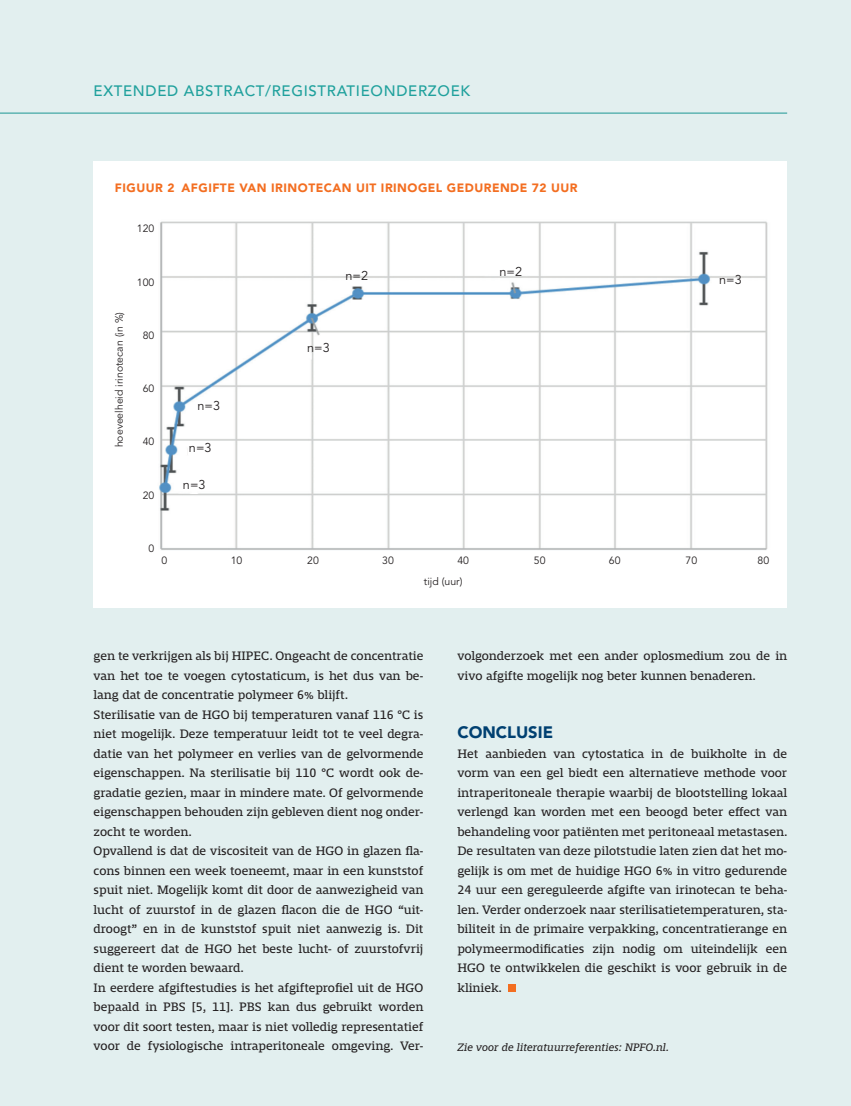
<style>
.page{position:relative;width:851px;height:1106px;background:#fff}
.page>*{position:absolute;margin:0;border:0;box-sizing:border-box;transform-origin:0 0}
.t1{font:900 16.5px "Avenir LT Std";color:#004071}
.t2{font:500 15px "Avenir LT Std";letter-spacing:.045em;color:#20a19d}
.t3{font:12.75px/19.5px "Mislab Std";color:#231f20}
.t4{font:12.75px "Avenir LT Std";color:#231f20}
.t5{font:900 12px "Avenir LT Std";letter-spacing:.04em;color:#f36e21}
.t6{font:italic 11.25px "Mislab Std";color:#231f20}
.t7{font:10.5px "Avenir LT Std";color:#231f20}
</style>
<div class="page">
<div style="left:0;top:0;width:850px;height:1106px;background:#e2efef"></div>
<div style="left:508px;top:984px;width:8px;height:8px;background:#f36e21"></div>
<hr style="left:0;top:113px;width:787px;height:1px;background:#20a19d">
<div style="left:94px;top:162px;width:693px;height:446px;background:#fff"></div>
<img style="left:159px;top:221px;width:609px;height:329px">
<p class="t2" style="left:94px;top:83px;width:378px">EXTENDED ABSTRACT/REGISTRATIEONDERZOEK</p>
<p class="t5" style="left:115px;top:180px;width:464px">FIGUUR 2 AFGIFTE VAN IRINOTECAN UIT IRINOGEL GEDURENDE 72 UUR</p>
<p class="t7" style="left:137px;top:223px;width:19px">120</p>
<p class="t7" style="left:113px;top:447px;width:137px;rotate:-90deg">hoeveelheid irinotecan (in %)</p>
<p class="t7" style="left:137px;top:276px;width:19px">100</p>
<p class="t7" style="left:143px;top:329px;width:13px">80</p>
<p class="t7" style="left:143px;top:382px;width:13px">60</p>
<p class="t7" style="left:143px;top:436px;width:13px">40</p>
<p class="t7" style="left:143px;top:489px;width:13px">20</p>
<p class="t4" style="left:197px;top:398px;width:24px">n=3</p>
<p class="t4" style="left:189px;top:441px;width:24px">n=3</p>
<p class="t4" style="left:183px;top:477px;width:24px">n=3</p>
<p class="t4" style="left:345px;top:268px;width:24px">n=2</p>
<p class="t4" style="left:307px;top:340px;width:24px">n=3</p>
<p class="t4" style="left:499px;top:265px;width:24px">n=2</p>
<p class="t4" style="left:719px;top:272px;width:24px">n=3</p>
<p class="t7" style="left:149px;top:542px;width:7px">0</p>
<p class="t7" style="left:161px;top:554px;width:7px">0</p>
<p class="t7" style="left:231px;top:554px;width:13px">10</p>
<p class="t7" style="left:307px;top:554px;width:13px">20</p>
<p class="t7" style="left:382px;top:554px;width:13px">30</p>
<p class="t7" style="left:457px;top:554px;width:13px">40</p>
<p class="t7" style="left:534px;top:554px;width:13px">50</p>
<p class="t7" style="left:609px;top:554px;width:13px">60</p>
<p class="t7" style="left:685px;top:554px;width:13px">70</p>
<p class="t7" style="left:757px;top:554px;width:13px">80</p>
<p class="t7" style="left:424px;top:575px;width:40px">tijd (uur)</p>
<p class="t3" style="left:94px;top:646px;width:331px">gen te verkrijgen als bij HIPEC. Ongeacht de concentratie van het toe te voegen cytostaticum, is het dus van be&shy;lang dat de concentratie polymeer 6% blijft.<br>Sterilisatie van de HGO bij temperaturen vanaf 116 °C is niet mogelijk. Deze temperatuur leidt tot te veel degra&shy;datie van het polymeer en verlies van de gelvormende eigenschappen. Na sterilisatie bij 110 °C wordt ook de&shy;gradatie gezien, maar in mindere mate. Of gelvormende eigenschappen behouden zijn gebleven dient nog onder&shy;zocht te worden.<br>Opvallend is dat de viscositeit van de HGO in glazen fla&shy;cons binnen een week toeneemt, maar in een kunststof spuit niet. Mogelijk komt dit door de aanwezigheid van lucht of zuurstof in de glazen flacon die de HGO “uit&shy;droogt” en in de kunststof spuit niet aanwezig is. Dit suggereert dat de HGO het beste lucht- of zuurstofvrij dient te worden bewaard.<br>In eerdere afgiftestudies is het afgifteprofiel uit de HGO bepaald in PBS [5, 11]. PBS kan dus gebruikt worden voor dit soort testen, maar is niet volledig representatief voor de fysiologische intraperitoneale omgeving. Ver-</p>
<p class="t3" style="left:457px;top:646px;width:331px">volgonderzoek met een ander oplosmedium zou de in vivo afgifte mogelijk nog beter kunnen benaderen.</p>
<p class="t1" style="left:457px;top:722px;width:97px">CONCLUSIE</p>
<p class="t3" style="left:457px;top:744px;width:331px;text-align:justify">Het aanbieden van cytostatica in de buikholte in de vorm van een gel biedt een alternatieve methode voor intraperitoneale therapie waarbij de blootstelling lokaal verlengd kan worden met een beoogd beter effect van behandeling voor patiënten met peritoneaal metastasen.<br>De resultaten van deze pilotstudie laten zien dat het mo&shy;gelijk is om met de huidige HGO 6% in vitro gedurende 24 uur een gereguleerde afgifte van irinotecan te beha&shy;len. Verder onderzoek naar sterilisatietemperaturen, sta&shy;biliteit in de primaire verpakking, concentratierange en polymeermodificaties zijn nodig om uiteindelijk een HGO te ontwikkelen die geschikt is voor gebruik in de kliniek.</p>
<p class="t6" style="left:457px;top:1041px;width:213px">Zie voor de literatuurreferenties: NPFO.nl.</p>
</div>
